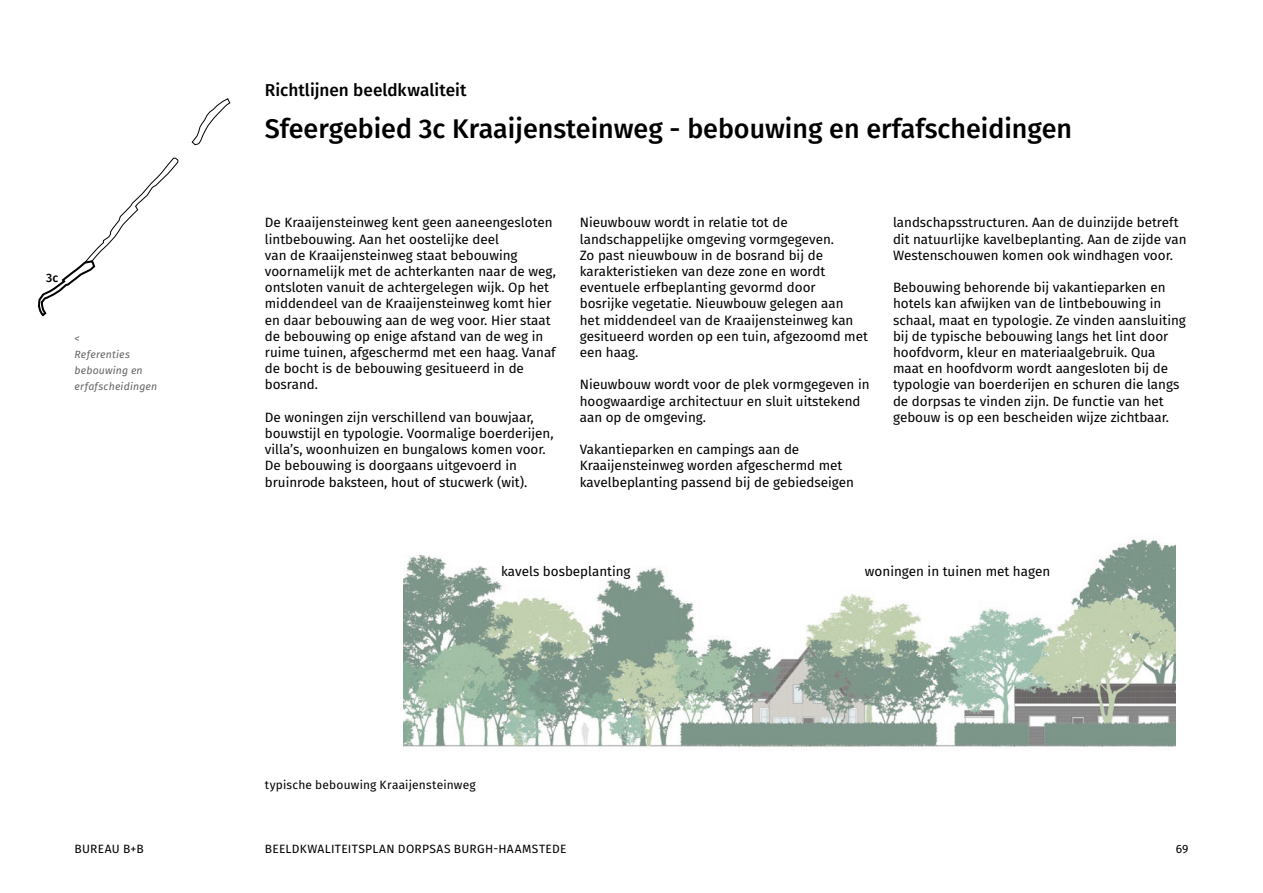
<style>
.page{position:relative;width:1263px;height:893px;background:#fff}
.page>*{position:absolute;margin:0;border:0;box-sizing:border-box;transform-origin:0 0}
.t1{font:500 27px "Fira Sans";color:#000}
.t2{font:500 17.25px "Fira Sans";color:#000}
.t3{font:13.5px/16.2px "Fira Sans";color:#000}
.t4{font:500 12.15px "Fira Sans";color:#000101}
.t5{font:12px "Fira Sans";letter-spacing:.02em;color:#000}
.t6{font:italic 10.5px/15.9px "Fira Sans";letter-spacing:.02em;color:#636466}
</style>
<div class="page">
<svg style="left:403px;top:539px;width:773px;height:208px"></svg>
<svg style="left:191px;top:98px;width:40px;height:48px"></svg>
<svg style="left:37px;top:157px;width:142px;height:160px"></svg>
<p class="t4" style="left:46px;top:268px;width:14px">3c</p>
<p class="t6" style="left:74px;top:330px;width:84px">&lt;<br>Referenties bebouwing en erfafscheidingen</p>
<p class="t2" style="left:265px;top:76px;width:203px">Richtlijnen beeldkwaliteit</p>
<h1 class="t1" style="left:265px;top:107px;width:809px">Sfeergebied 3c Kraaijensteinweg - bebouwing en erfafscheidingen</h1>
<p class="t3" style="left:265px;top:214px;width:293px">De Kraaijensteinweg kent geen aaneengesloten lintbebouwing. Aan het oostelijke deel<br>van de Kraaijensteinweg staat bebouwing voornamelijk met de achterkanten naar de weg, ontsloten vanuit de achtergelegen wijk. Op het middendeel van de Kraaijensteinweg komt hier en daar bebouwing aan de weg voor. Hier staat de bebouwing op enige afstand van de weg in ruime tuinen, afgeschermd met een haag. Vanaf de bocht is de bebouwing gesitueerd in de bosrand.</p>
<p class="t3" style="left:265px;top:409px;width:290px">De woningen zijn verschillend van bouwjaar, bouwstijl en typologie. Voormalige boerderijen, villa’s, woonhuizen en bungalows komen voor.<br>De bebouwing is doorgaans uitgevoerd in bruinrode baksteen, hout of stucwerk (wit).</p>
<p class="t3" style="left:580px;top:214px;width:290px">Nieuwbouw wordt in relatie tot de landschappelijke omgeving vormgegeven.<br>Zo past nieuwbouw in de bosrand bij de karakteristieken van deze zone en wordt eventuele erfbeplanting gevormd door bosrijke vegetatie. Nieuwbouw gelegen aan<br>het middendeel van de Kraaijensteinweg kan gesitueerd worden op een tuin, afgezoomd met een haag.</p>
<p class="t3" style="left:580px;top:376px;width:291px">Nieuwbouw wordt voor de plek vormgegeven in hoogwaardige architectuur en sluit uitstekend aan op de omgeving.</p>
<p class="t3" style="left:580px;top:441px;width:276px">Vakantieparken en campings aan de<br>Kraaijensteinweg worden afgeschermd met kavelbeplanting passend bij de gebiedseigen</p>
<p class="t3" style="left:893px;top:214px;width:295px">landschapsstructuren. Aan de duinzijde betreft dit natuurlijke kavelbeplanting. Aan de zijde van<br>Westenschouwen komen ook windhagen voor.</p>
<p class="t3" style="left:893px;top:279px;width:294px">Bebouwing behorende bij vakantieparken en hotels kan afwijken van de lintbebouwing in schaal, maat en typologie. Ze vinden aansluiting bij de typische bebouwing langs het lint door hoofdvorm, kleur en materiaalgebruik. Qua maat en hoofdvorm wordt aangesloten bij de typologie van boerderijen en schuren die langs de dorpsas te vinden zijn. De functie van het gebouw is op een bescheiden wijze zichtbaar.</p>
<p class="t3" style="left:501px;top:562px;width:131px">kavels bosbeplanting</p>
<p class="t3" style="left:865px;top:562px;width:187px">woningen in tuinen met hagen</p>
<p class="t5" style="left:265px;top:775px;width:212px">typische bebouwing Kraaijensteinweg</p>
<p class="t5" style="left:74px;top:839px;width:71px">BUREAU B+B</p>
<p class="t5" style="left:265px;top:839px;width:303px">BEELDKWALITEITSPLAN DORPSAS BURGH-HAAMSTEDE</p>
<p class="t5" style="left:1176px;top:839px;width:14px">69</p>
</div>
